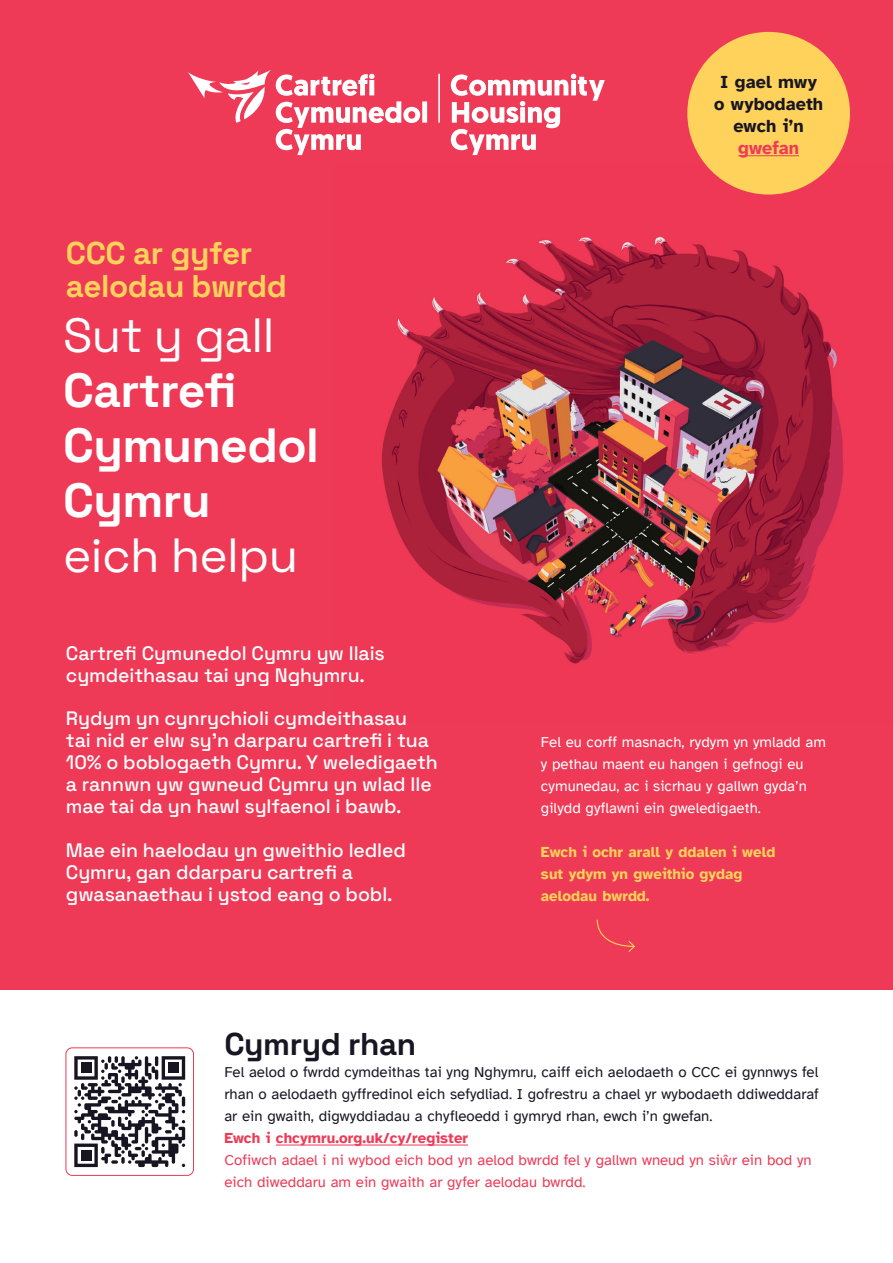
<style>
.page{position:relative;width:893px;height:1263px;background:#fff}
.page>*{position:absolute;margin:0;border:0;box-sizing:border-box;transform-origin:0 0}
.Heading_24_SG{font:300 48px/54.9px "Space Grotesk";letter-spacing:-.015em;color:#fff}
.Heading_24_SG-2{font:300 31.5px/33px "Space Grotesk";letter-spacing:-.015em;color:#ffd25b}
.Heading_24_SG-3{font:300 31.5px "Space Grotesk";letter-spacing:-.015em;color:#181623}
.Cross_Head_SG{font:300 19.5px/22px "Space Grotesk";letter-spacing:-.005em;color:#fff}
.Body_No_Indent_Atk{font:700 18px/22px "Atkinson Hyperlegible";letter-spacing:.005em;color:#181623;text-align:center}
.Body_No_Indent_Atk-2{font:700 18px "Atkinson Hyperlegible";letter-spacing:.005em;color:#ee3b57}
.Body_No_Indent_Atk-3{font:15px/22px "Atkinson Hyperlegible";letter-spacing:.005em;color:#181623;text-align:justify}
.Body_No_Indent_Atk-4{font:15px/22px "Atkinson Hyperlegible";letter-spacing:.005em;color:#fff}
.Body_No_Indent_Atk-5{font:15px/22px "Atkinson Hyperlegible";letter-spacing:.005em;color:#ee3b57}
.Body_No_Indent_Atk-6{font:700 15px "Atkinson Hyperlegible";letter-spacing:.005em;color:#ffd25b}
.Body_No_Indent_Atk-7{font:700 15px "Atkinson Hyperlegible";letter-spacing:.005em;color:#ee3b57}
.s1{font-family:"Space Grotesk";font-weight:300}
</style>
<div class="page">
<div style="left:0;top:0;width:893px;height:989px;background:#ee3a56"></div>
<img style="left:381px;top:166px;width:463px;height:498px">
<div style="left:687px;top:32px;width:163px;height:163px;background:#ffd25b;border-radius:50%"></div>
<svg style="left:188px;top:70px;width:417px;height:85px"></svg>
<hr style="left:276px;top:1145px;width:192px;height:1px;background:#ee3b57">
<svg style="left:74px;top:1056px;width:111px;height:111px"></svg>
<div style="left:66px;top:1047px;width:128px;height:129px;border:1px solid #ee3a56;border-radius:6px"></div>
<svg style="left:596px;top:919px;width:39px;height:33px"></svg>
<hr style="left:738px;top:155px;width:61px;height:1px;background:#ee3b57">
<p class="Heading_24_SG-2" style="left:66px;top:235px;width:222px">CCC ar gyfer aelodau bwrdd</p>
<p class="Heading_24_SG" style="left:63px;top:305px;width:257px">Sut y gall<br>Cartrefi<br>Cymunedol<br>Cymru eich helpu</p>
<p class="Cross_Head_SG" style="left:66px;top:641px;width:320px">Cartrefi Cymunedol Cymru yw llais cymdeithasau tai yng Nghymru.</p>
<p class="Cross_Head_SG" style="left:66px;top:706px;width:373px">Rydym yn cynrychioli cymdeithasau<br>tai nid er elw sy’n darparu cartrefi i tua 10% o boblogaeth Cymru. Y weledigaeth a rannwn yw gwneud Cymru yn wlad lle mae tai da yn hawl sylfaenol i bawb.</p>
<p class="Cross_Head_SG" style="left:66px;top:838px;width:342px">Mae ein haelodau yn gweithio ledled<br>Cymru, gan ddarparu cartrefi a gwasanaethau i ystod eang o bobl.</p>
<p class="Body_No_Indent_Atk" style="left:720px;top:71px;width:98px">I gael mwy</p>
<p class="Body_No_Indent_Atk" style="left:714px;top:93px;width:111px">o wybodaeth ewch i’n</p>
<p class="Body_No_Indent_Atk-2" style="left:738px;top:137px;width:62px">gwefan</p>
<p class="Body_No_Indent_Atk-4" style="left:541px;top:732px;width:287px">Fel eu corff masnach, rydym yn ymladd am y pethau maent eu hangen i gefnogi eu cymunedau, ac i sicrhau y gallwn gyda’n gilydd gyflawni ein gweledigaeth.</p>
<p class="Body_No_Indent_Atk-6" style="left:541px;top:843px;width:236px">Ewch i ochr arall y ddalen i weld</p>
<p class="Body_No_Indent_Atk-6" style="left:541px;top:865px;width:203px">sut ydym yn gweithio gydag</p>
<p class="Body_No_Indent_Atk-6" style="left:541px;top:887px;width:110px">aelodau bwrdd.</p>
<p class="Heading_24_SG-3" style="left:224px;top:1021px;width:193px">Cymryd rhan</p>
<p class="Body_No_Indent_Atk-3" style="left:224px;top:1061px;width:596px">Fel aelod o fwrdd cymdeithas tai yng Nghymru, caiff eich aelodaeth o CCC ei gynnwys fel rhan o aelodaeth gyffredinol eich sefydliad. I gofrestru a chael yr wybodaeth ddiweddaraf ar ein gwaith, digwyddiadau a chyfleoedd i gymryd rhan, ewch i’n gwefan.</p>
<p class="Body_No_Indent_Atk-7" style="left:224px;top:1129px;width:245px">Ewch i chcymru.org.uk/cy/register</p>
<p class="Body_No_Indent_Atk-5" style="left:224px;top:1149px;width:589px">Cofiwch adael i ni wybod eich bod yn aelod bwrdd fel y gallwn wneud yn si<span class="s1">ŵ</span>r ein bod yn eich diweddaru am ein gwaith ar gyfer aelodau bwrdd.</p>
</div>
